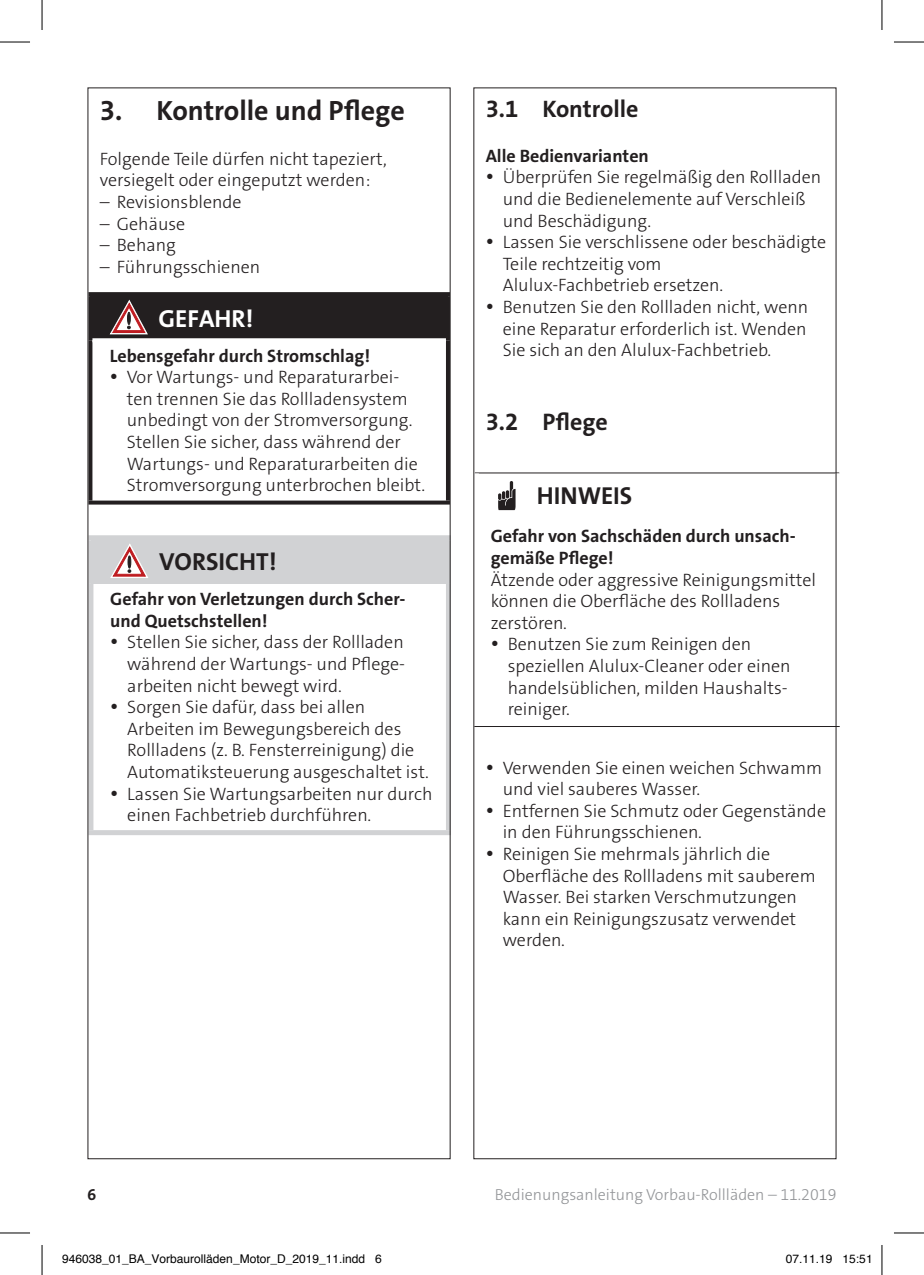
<style>
.page{position:relative;width:924px;height:1275px;background:#fff}
.page>*{position:absolute;margin:0;border:0;box-sizing:border-box;transform-origin:0 0}
.t1{font:700 28px "The Sans Os F";color:#231f20}
.t2{font:700 24.8px "The Sans Os F";color:#231f20}
.t3{font:700 24.8px "The Sans Os F";color:#fff}
.t4{font:700 24.6px "The Sans Os F";color:#231f20}
.t5{font:700 24px "The Sans Os F";color:#231f20}
.t6{font:300 18px/21.6px "The Sans Os F";color:#231f20}
.t7{font:700 18px/21.6px "The Sans Os F";color:#231f20}
.t8{font:300 16px "The Sans Os F";color:#939598}
.t9{font:700 16px "The Sans Os F";color:#231f20}
.t10{font:12px "Helvetica";color:#000}
</style>
<div class="page">
<div style="left:90px;top:294px;width:358px;height:46px;background:#231f20"></div>
<svg style="left:88px;top:340px;width:4px;height:160px"></svg>
<hr style="left:446px;top:340px;width:4px;height:160px;background:#231f20">
<svg style="left:89px;top:500px;width:359px;height:4px"></svg>
<svg style="left:89px;top:292px;width:359px;height:4px"></svg>
<svg style="left:88px;top:296px;width:4px;height:44px"></svg>
<svg style="left:92px;top:338px;width:354px;height:4px"></svg>
<svg style="left:110px;top:300px;width:38px;height:34px"></svg>
<div style="left:91px;top:538px;width:357px;height:46px;background:#d1d2d4"></div>
<div style="left:88px;top:584px;width:5px;height:246px;background:#d1d2d4"></div>
<svg style="left:446px;top:584px;width:5px;height:246px"></svg>
<div style="left:88px;top:830px;width:363px;height:5px;background:#d1d2d4"></div>
<div style="left:88px;top:535px;width:363px;height:5px;background:#d1d2d4"></div>
<div style="left:88px;top:540px;width:5px;height:44px;background:#d1d2d4"></div>
<svg style="left:446px;top:540px;width:5px;height:44px"></svg>
<svg style="left:110px;top:543px;width:38px;height:35px"></svg>
<svg style="left:836px;top:523px;width:1px;height:203px"></svg>
<hr style="left:474px;top:726px;width:365px;height:1px;background:#231f20">
<hr style="left:474px;top:472px;width:364px;height:1px;background:#231f20">
<svg style="left:836px;top:473px;width:2px;height:46px"></svg>
<svg style="left:498px;top:481px;width:17px;height:29px"></svg>
<hr style="left:0;top:42px;width:30px;height:1px;background:#000">
<hr style="left:893px;top:42px;width:30px;height:1px;background:#000">
<hr style="left:0;top:1232px;width:30px;height:1px;background:#000">
<hr style="left:893px;top:1232px;width:30px;height:1px;background:#000">
<hr style="left:42px;top:0;width:1px;height:30px;background:#000">
<hr style="left:42px;top:1245px;width:1px;height:30px;background:#000">
<hr style="left:881px;top:0;width:1px;height:30px;background:#000">
<hr style="left:881px;top:1245px;width:1px;height:30px;background:#000">
<h1 class="t1" style="left:100px;top:93px;width:306px">3. Kontrolle und Pflege</h1>
<p class="t6" style="left:100px;top:148px;width:288px">Folgende Teile dürfen nicht tapeziert, versiegelt oder eingeputzt werden:</p>
<p class="t6" style="left:100px;top:191px;width:143px">– Revisionsblende</p>
<p class="t6" style="left:100px;top:213px;width:87px">– Gehäuse</p>
<p class="t6" style="left:100px;top:234px;width:78px">– Behang</p>
<p class="t6" style="left:100px;top:256px;width:162px">– Führungsschienen</p>
<h2 class="t3" style="left:158px;top:302px;width:96px">GEFAHR!</h2>
<p class="t7" style="left:110px;top:345px;width:262px">Lebensgefahr durch Stromschlag!</p>
<p class="t6" style="left:127px;top:366px;width:299px">Vor Wartungs- und Reparaturarbei&shy;ten trennen Sie das Rollladensystem unbedingt von der Stromversorgung.<br>Stellen Sie sicher, dass während der Wartungs- und Reparaturarbeiten die Stromversorgung unterbrochen bleibt.</p>
<h2 class="t2" style="left:159px;top:546px;width:119px">VORSICHT!</h2>
<p class="t7" style="left:110px;top:588px;width:296px">Gefahr von Verletzungen durch Scher&shy;und Quetschstellen!</p>
<p class="t6" style="left:127px;top:631px;width:306px">Stellen Sie sicher, dass der Rollladen während der Wartungs- und Pflege&shy;arbeiten nicht bewegt wird.<br>Sorgen Sie dafür, dass bei allen Arbeiten im Bewegungsbereich des Rollladens (z. B. Fensterreinigung) die Automatiksteuerung ausgeschaltet ist.<br>Lassen Sie Wartungsarbeiten nur durch einen Fachbetrieb durchführen.</p>
<h3 class="t5" style="left:485px;top:94px;width:154px">3.1 Kontrolle</h3>
<p class="t7" style="left:485px;top:145px;width:165px">Alle Bedienvarianten</p>
<p class="t6" style="left:502px;top:167px;width:325px">Überprüfen Sie regelmäßig den Rollladen und die Bedienelemente auf Verschleiß und Beschädigung.<br>Lassen Sie verschlissene oder beschädigte Teile rechtzeitig vom<br>Alulux-Fachbetrieb ersetzen.<br>Benutzen Sie den Rollladen nicht, wenn eine Reparatur erforderlich ist. Wenden Sie sich an den Alulux-Fachbetrieb.</p>
<h3 class="t5" style="left:485px;top:407px;width:123px">3.2 Pflege</h3>
<h3 class="t4" style="left:536px;top:480px;width:97px">HINWEIS</h3>
<p class="t7" style="left:490px;top:525px;width:305px">Gefahr von Sachschäden durch unsach&shy;gemäße Pflege!</p>
<p class="t6" style="left:490px;top:569px;width:327px">Ätzende oder aggressive Reinigungsmittel</p>
<p class="t6" style="left:490px;top:590px;width:291px">können die Oberfläche des Rollladens</p>
<p class="t6" style="left:490px;top:612px;width:78px">zerstören.</p>
<p class="t6" style="left:507px;top:633px;width:245px">Benutzen Sie zum Reinigen den</p>
<p class="t6" style="left:507px;top:655px;width:284px">speziellen Alulux-Cleaner oder einen</p>
<p class="t6" style="left:507px;top:677px;width:280px">handelsüblichen, milden Haushalts-</p>
<p class="t6" style="left:507px;top:698px;width:64px">reiniger.</p>
<p class="t6" style="left:502px;top:757px;width:325px">Verwenden Sie einen weichen Schwamm und viel sauberes Wasser.<br>Entfernen Sie Schmutz oder Gegenstände in den Führungsschienen.<br>Reinigen Sie mehrmals jährlich die<br>Oberfläche des Rollladens mit sauberem<br>Wasser. Bei starken Verschmutzungen kann ein Reinigungszusatz verwendet werden.</p>
<p class="t9" style="left:87px;top:1184px;width:10px">6</p>
<p class="t8" style="left:494px;top:1184px;width:343px">Bedienungsanleitung Vorbau-Rollläden – 11.2019</p>
<p class="t10" style="left:62px;top:1249px;width:321px">946038_01_BA_Vorbaurolläden_Motor_D_2019_11.indd 6</p>
<p class="t10" style="left:785px;top:1249px;width:88px">07.11.19 15:51</p>
</div>
